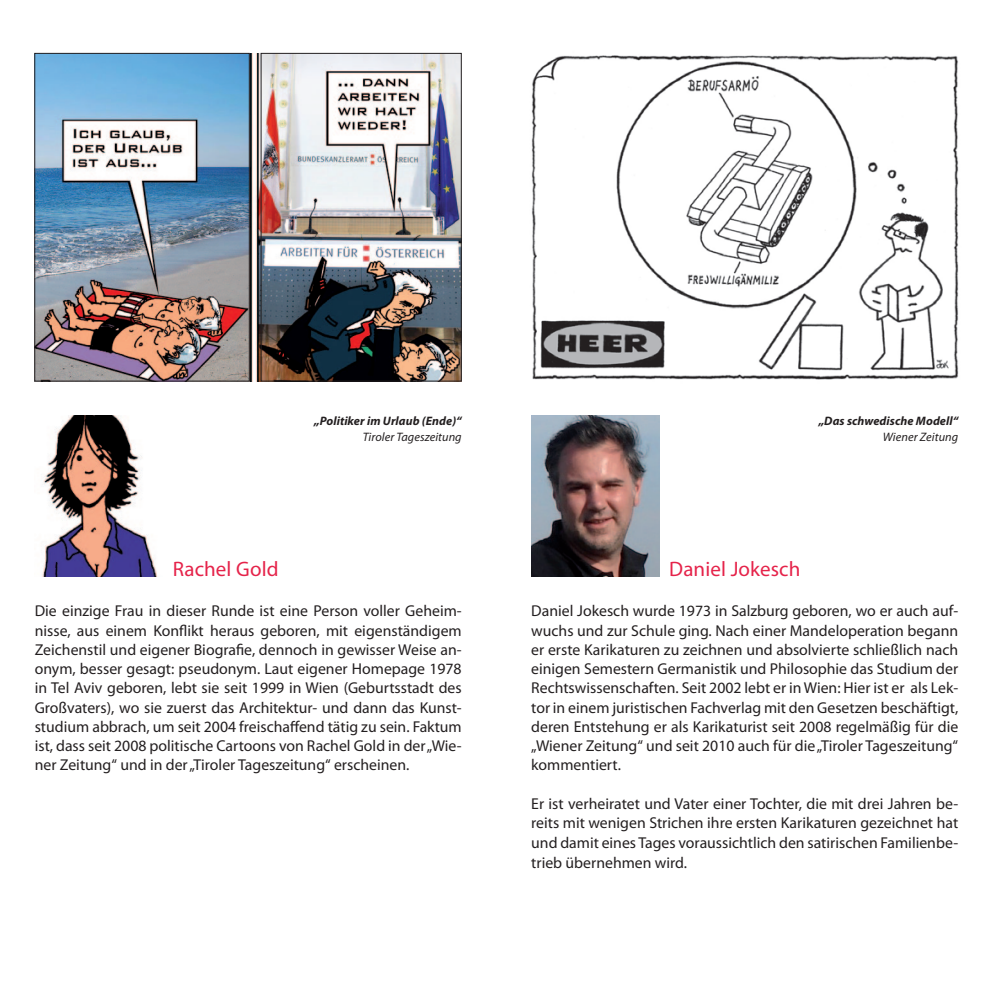
<style>
.page{position:relative;width:993px;height:1008px;background:#fff}
.page>*{position:absolute;margin:0;border:0;box-sizing:border-box;transform-origin:0 0}
.t1{font:21px "Myriad Pro";letter-spacing:.005em;color:#e5234a}
.t2{font:15.75px/19.2px "Myriad Pro";color:#231f20;text-align:justify}
.t3{font:italic 700 12.25px "Myriad Pro";letter-spacing:.005em;color:#231f20}
.t4{font:italic 12.25px "Myriad Pro";letter-spacing:.005em;color:#231f20}
</style>
<div class="page">
<img style="left:531px;top:55px;width:428px;height:325px">
<img style="left:36px;top:53px;width:423px;height:328px">
<div style="left:34px;top:53px;width:216px;height:328px;border:1px solid #231f20"></div>
<div style="left:260px;top:53px;width:201px;height:328px;border:1px solid #231f20"></div>
<img style="left:42px;top:415px;width:115px;height:160px">
<img style="left:531px;top:415px;width:128px;height:160px">
<p class="t3" style="left:314px;top:412px;width:149px">„Politiker im Urlaub (Ende)“</p>
<p class="t4" style="left:363px;top:428px;width:100px">Tiroler Tageszeitung</p>
<h1 class="t1" style="left:173px;top:555px;width:107px">Rachel Gold</h1>
<p class="t2" style="left:35px;top:601px;width:428px">Die einzige Frau in dieser Runde ist eine Person voller Geheim&shy;nisse, aus einem Konflikt heraus geboren, mit eigenständigem Zeichenstil und eigener Biografie, dennoch in gewisser Weise an&shy;onym, besser gesagt: pseudonym. Laut eigener Homepage 1978 in Tel Aviv geboren, lebt sie seit 1999 in Wien (Geburtsstadt des Großvaters), wo sie zuerst das Architektur- und dann das Kunst&shy;studium abbrach, um seit 2004 freischaffend tätig zu sein. Faktum ist, dass seit 2008 politische Cartoons von Rachel Gold in der „Wie&shy;ner Zeitung“ und in der „Tiroler Tageszeitung“ erscheinen.</p>
<p class="t3" style="left:818px;top:412px;width:141px">„Das schwedische Modell“</p>
<p class="t4" style="left:882px;top:428px;width:77px">Wiener Zeitung</p>
<h1 class="t1" style="left:669px;top:555px;width:133px">Daniel Jokesch</h1>
<p class="t2" style="left:531px;top:601px;width:428px">Daniel Jokesch wurde 1973 in Salzburg geboren, wo er auch auf&shy;wuchs und zur Schule ging. Nach einer Mandeloperation begann er erste Karikaturen zu zeichnen und absolvierte schließlich nach einigen Semestern Germanistik und Philosophie das Studium der Rechtswissenschaften. Seit 2002 lebt er in Wien: Hier ist er als Lek&shy;tor in einem juristischen Fachverlag mit den Gesetzen beschäftigt, deren Entstehung er als Karikaturist seit 2008 regelmäßig für die „Wiener Zeitung“ und seit 2010 auch für die „Tiroler Tageszeitung“ kommentiert.</p>
<p class="t2" style="left:531px;top:793px;width:428px;line-height:19.8px">Er ist verheiratet und Vater einer Tochter, die mit drei Jahren be&shy;reits mit wenigen Strichen ihre ersten Karikaturen gezeichnet hat und damit eines Tages voraussichtlich den satirischen Familienbe&shy;trieb übernehmen wird.</p>
</div>
